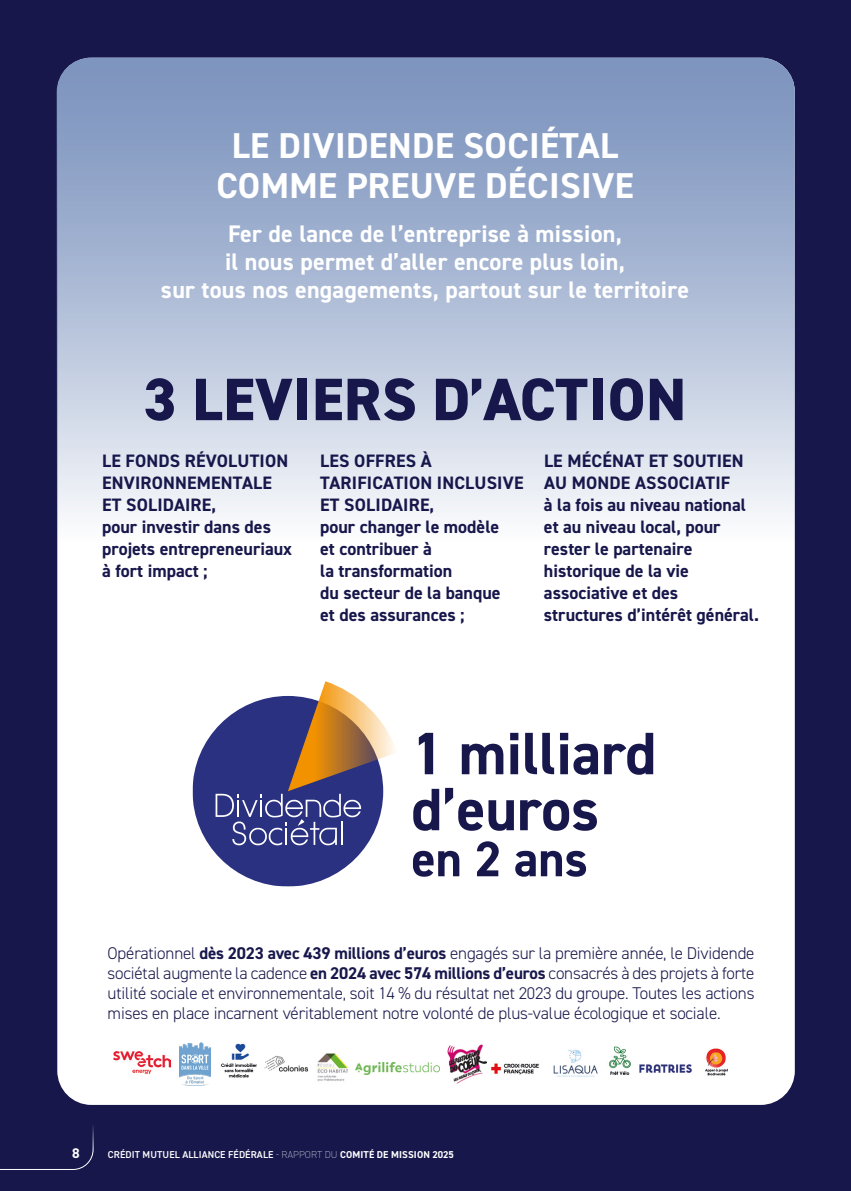
<style>
.page{position:relative;width:851px;height:1191px;background:#fff}
.page>*{position:absolute;margin:0;border:0;box-sizing:border-box;transform-origin:0 0}
.t1{font:800 60px "DIN2014";letter-spacing:.01em;color:#17174b}
.t2{font:700 60px/56px "DIN2014";color:#17174b}
.t3{font:700 50px "DIN2014";color:#17174b}
.t4{font:700 36px/40px "DIN2014";letter-spacing:.01em;color:#fff;text-align:center}
.t5{font:700 24px/28px "DIN2014";letter-spacing:.01em;color:#fff;text-align:center}
.t6{font:700 18px/22px "DIN2014";color:#17174b}
.t7{font:300 17px/20px "DIN2014";letter-spacing:-.01em;color:#17174b;text-align:justify}
.t8{font:700 14px "DIN2014";color:#fff}
.t9{font:600 10px "DIN2014";letter-spacing:.01em;color:#fff}
.s1{font-weight:700}
.s2{font-weight:200}
</style>
<div class="page">
<div style="left:0;top:0;width:850px;height:1191px;background:#17174b"></div>
<div style="left:57px;top:58px;width:737px;height:1047px;background:#fff;border-radius:34px"></div>
<svg style="left:57px;top:58px;width:737px;height:483px"></svg>
<svg style="left:192px;top:681px;width:203px;height:205px"></svg>
<svg style="left:0;top:1126px;width:94px;height:44px"></svg>
<img style="left:447px;top:1045px;width:39px;height:39px">
<img style="left:553px;top:1049px;width:45px;height:28px">
<img style="left:609px;top:1046px;width:22px;height:29px">
<img style="left:639px;top:1064px;width:53px;height:9px">
<img style="left:705px;top:1048px;width:23px;height:28px">
<img style="left:113px;top:1051px;width:57px;height:22px">
<img style="left:179px;top:1042px;width:31px;height:43px">
<img style="left:221px;top:1043px;width:36px;height:35px">
<img style="left:317px;top:1053px;width:32px;height:28px">
<img style="left:355px;top:1062px;width:84px;height:12px">
<img style="left:287px;top:1065px;width:22px;height:7px">
<img style="left:264px;top:1055px;width:23px;height:17px">
<img style="left:490px;top:1063px;width:49px;height:12px">
<h3 class="t4" style="left:216px;top:125px;width:419px">LE DIVIDENDE SOCIÉTAL<br>COMME PREUVE DÉCISIVE</h3>
<h3 class="t5" style="left:161px;top:219px;width:529px">Fer de lance de l’entreprise à mission,<br>il nous permet d’aller encore plus loin,<br>sur tous nos engagements, partout sur le territoire</h3>
<h1 class="t1" style="left:143px;top:359px;width:544px">3 LEVIERS D’ACTION</h1>
<p class="t6" style="left:102px;top:449px;width:191px">LE FONDS RÉVOLUTION<br>ENVIRONNEMENTALE<br>ET SOLIDAIRE,<br>pour investir dans des projets entrepreneuriaux à fort impact ;</p>
<p class="t6" style="left:320px;top:449px;width:205px">LES OFFRES À<br>TARIFICATION INCLUSIVE<br>ET SOLIDAIRE,<br>pour changer le modèle<br>et contribuer à<br>la transformation<br>du secteur de la banque<br>et des assurances ;</p>
<p class="t6" style="left:544px;top:449px;width:216px">LE MÉCÉNAT ET SOUTIEN<br>AU MONDE ASSOCIATIF<br>à la fois au niveau national et au niveau local, pour rester le partenaire historique de la vie associative et des structures d’intérêt général.</p>
<h1 class="t2" style="left:411px;top:725px;width:246px">1 milliard d’euros</h1>
<h2 class="t3" style="left:411px;top:825px;width:178px">en 2 ans</h2>
<p class="t7" style="left:108px;top:943px;width:648px">Opérationnel <span class="s1">dès 2023 avec 439 millions d’euros</span> engagés sur la première année, le Dividende sociétal augmente la cadence <span class="s1">en 2024 avec 574 millions d’euros</span> consacrés à des projets à forte utilité sociale et environnementale, soit 14 % du résultat net 2023 du groupe. Toutes les actions mises en place incarnent véritablement notre volonté de plus-value écologique et sociale.</p>
<p class="t8" style="left:72px;top:1143px;width:9px">8</p>
<p class="t9" style="left:108px;top:1148px;width:347px">CRÉDIT MUTUEL ALLIANCE FÉDÉRALE <span class="s2">- RAPPORT DU</span> <span class="s1">COMITÉ DE MISSION 2025</span></p>
</div>
